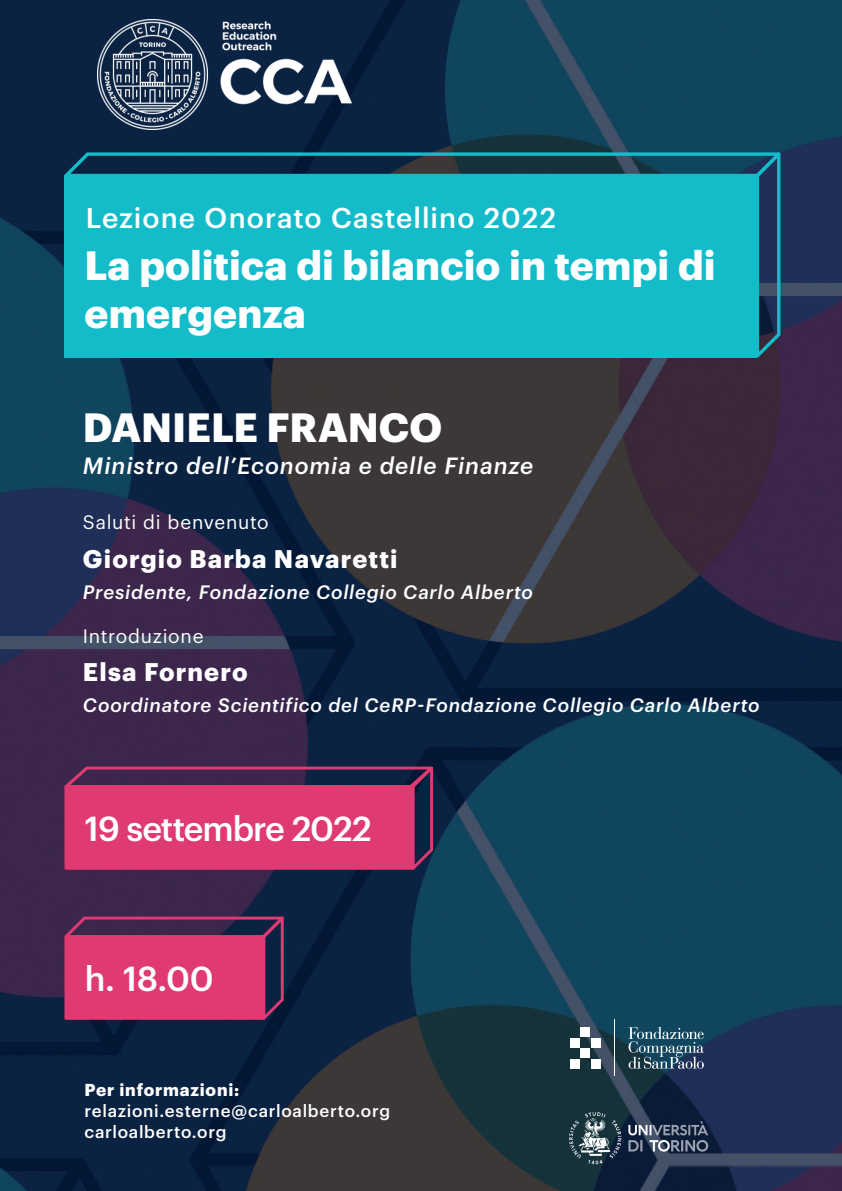
<style>
.page{position:relative;width:842px;height:1191px;background:#fff}
.page>*{position:absolute;margin:0;border:0;box-sizing:border-box;transform-origin:0 0}
.t1{font:700 40px/48px "Graphik";color:#fff}
.t2{font:500 34px "Graphik";letter-spacing:-.03em;color:#fff}
.t3{font:500 28px "Graphik";letter-spacing:.04em;color:#fff}
.t4{font:700 25px "Graphik";letter-spacing:.045em;color:#fff}
.t5{font:italic 500 23px "Graphik";letter-spacing:.04em;color:#fff}
.t6{font:italic 500 19px "Graphik";letter-spacing:.04em;color:#fff}
.t7{font:19px "Graphik";letter-spacing:.035em;color:#fff}
.t8{font:500 17px/21px "Graphik";letter-spacing:.045em;color:#fff}
.t9{font:700 17px "Graphik";letter-spacing:.045em;color:#fff}
</style>
<div class="page">
<img style="left:0;top:0;width:842px;height:1191px">
<svg style="left:64px;top:152px;width:717px;height:205px;background:#14acba"></svg>
<svg style="left:64px;top:916px;width:220px;height:103px;background:#b83569"></svg>
<svg style="left:64px;top:766px;width:369px;height:103px;background:#ba356a"></svg>
<hr style="left:614px;top:1019px;width:1px;height:57px;background:#fff">
<div style="left:580px;top:1048px;width:10px;height:10px;background:#fff"></div>
<div style="left:580px;top:1027px;width:10px;height:9px;background:#fff"></div>
<div style="left:570px;top:1037px;width:9px;height:10px;background:#fff"></div>
<div style="left:570px;top:1059px;width:9px;height:9px;background:#fff"></div>
<div style="left:591px;top:1037px;width:9px;height:10px;background:#fff"></div>
<div style="left:591px;top:1059px;width:9px;height:9px;background:#fff"></div>
<svg style="left:628px;top:1026px;width:76px;height:42px;background:#42677a"></svg>
<img style="left:98px;top:19px;width:253px;height:111px">
<img style="left:565px;top:1086px;width:147px;height:98px">
<h3 class="t3" style="left:86px;top:196px;width:472px">Lezione Onorato Castellino 2022</h3>
<h1 class="t1" style="left:84px;top:238px;width:633px">La politica di bilancio in tempi di emergenza</h1>
<h1 class="t1" style="left:83px;top:399px;width:361px">DANIELE FRANCO</h1>
<p class="t5" style="left:83px;top:448px;width:452px">Ministro dell’Economia e delle Finanze</p>
<p class="t7" style="left:83px;top:507px;width:187px">Saluti di benvenuto</p>
<h3 class="t4" style="left:83px;top:539px;width:316px">Giorgio Barba Navaretti</h3>
<p class="t6" style="left:83px;top:578px;width:451px">Presidente, Fondazione Collegio Carlo Alberto</p>
<p class="t7" style="left:83px;top:621px;width:122px">Introduzione</p>
<h3 class="t4" style="left:83px;top:652px;width:166px">Elsa Fornero</h3>
<p class="t6" style="left:83px;top:691px;width:678px">Coordinatore Scientifico del CeRP-Fondazione Collegio Carlo Alberto</p>
<h2 class="t2" style="left:85px;top:802px;width:289px">19 settembre 2022</h2>
<h2 class="t2" style="left:85px;top:953px;width:130px">h. 18.00</h2>
<p class="t9" style="left:84px;top:1076px;width:156px">Per informazioni:</p>
<p class="t8" style="left:84px;top:1098px;width:307px">relazioni.esterne@carloalberto.org carloalberto.org</p>
</div>
